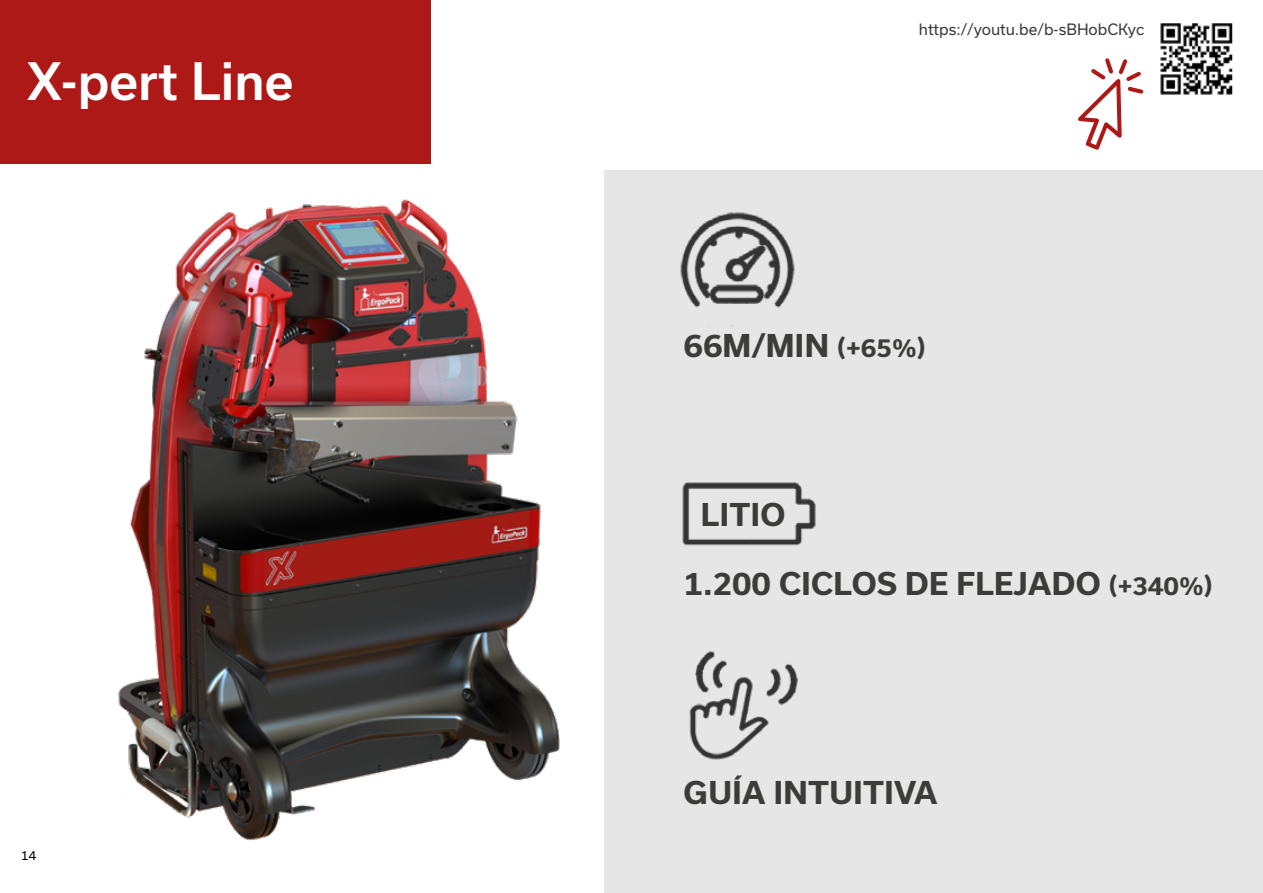
<style>
.page{position:relative;width:1263px;height:893px;background:#fff}
.page>*{position:absolute;margin:0;border:0;box-sizing:border-box;transform-origin:0 0}
.t1{font:500 49.2px "Usual";color:#fff}
.t2{font:700 30px "Usual";letter-spacing:.01em;color:#3c3c3b}
.t3{font:15px "Usual";color:#3c3c3b}
.t4{font:12px "Usual";color:#000}
.s1{font-size:24px}
</style>
<div class="page">
<div style="left:604px;top:170px;width:659px;height:723px;background:#e6e6e6"></div>
<img style="left:118px;top:157px;width:442px;height:684px">
<img style="left:689px;top:651px;width:109px;height:109px">
<img style="left:682px;top:482px;width:134px;height:64px">
<div style="left:0;top:0;width:430px;height:164px;background:#ac1917"></div>
<img style="left:680px;top:212px;width:115px;height:115px">
<svg style="left:1078px;top:58px;width:66px;height:92px"></svg>
<img style="left:1160px;top:23px;width:73px;height:72px">
<h1 class="t1" style="left:27px;top:53px;width:268px">X-pert Line</h1>
<p class="t4" style="left:21px;top:848px;width:17px">14</p>
<p class="t3" style="left:919px;top:20px;width:227px">https://youtu.be/b-sBHobCKyc</p>
<p class="t2" style="left:684px;top:329px;width:243px">66M/MIN <span class="s1">(+65%)</span></p>
<p class="t2" style="left:701px;top:498px;width:86px">LITIO</p>
<p class="t2" style="left:684px;top:567px;width:530px">1.200 CICLOS DE FLEJADO <span class="s1">(+340%)</span></p>
<p class="t2" style="left:684px;top:775px;width:256px">GUÍA INTUITIVA</p>
</div>
